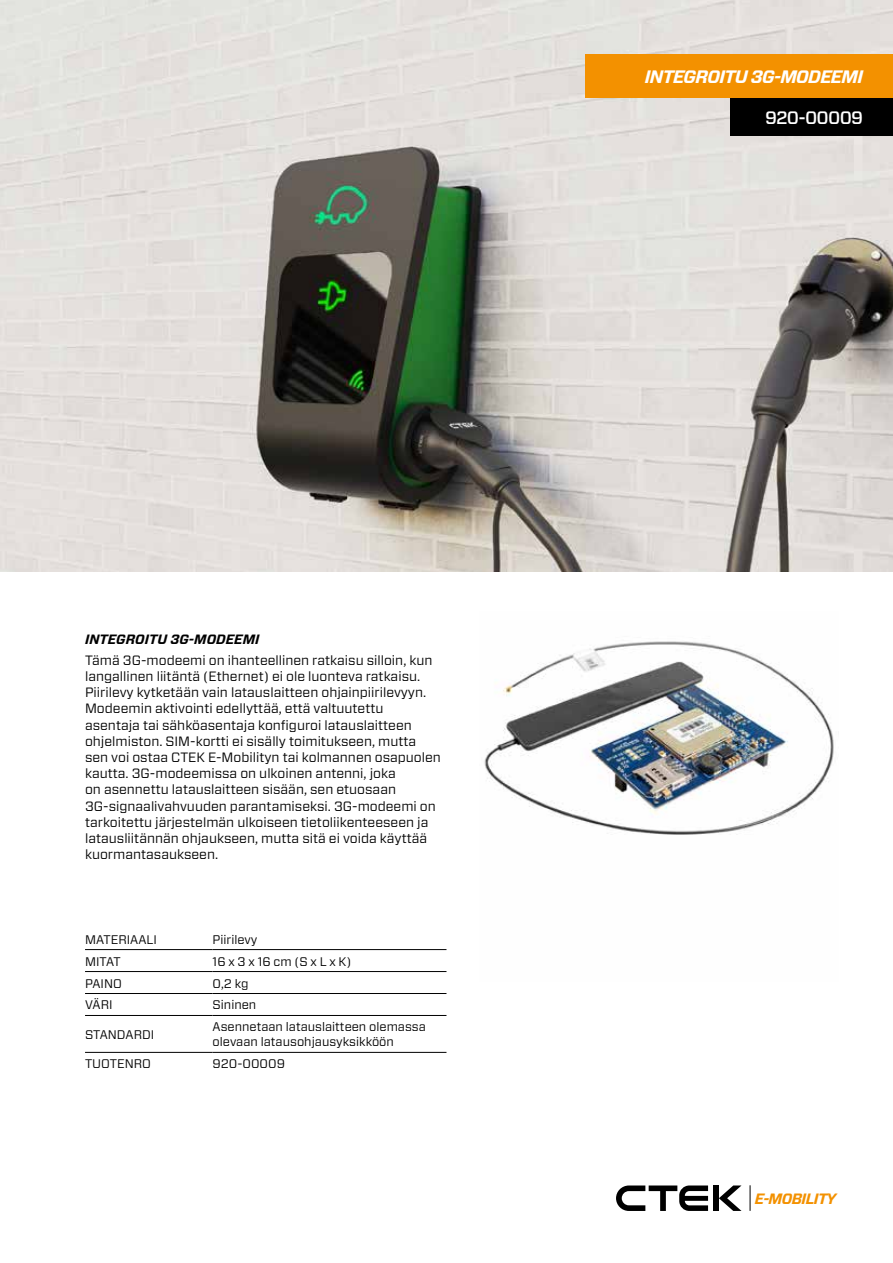
<style>
.page{position:relative;width:893px;height:1263px;background:#fff}
.page>*{position:absolute;margin:0;border:0;box-sizing:border-box;transform-origin:0 0}
.t1{font:italic 700 18px "Forza";letter-spacing:-.04em;color:#fff}
.t2{font:500 18px "Forza";letter-spacing:-.04em;color:#fff}
.t3{font:italic 700 15px "Forza";letter-spacing:-.04em;color:#f39100}
.t4{font:13.5px/16.2px "Forza";color:#000}
.t5{font:italic 700 13.5px "Forza";color:#000}
.t6{font:12.45px/15px "Forza";color:#000}
</style>
<div class="page">
<img style="left:0;top:0;width:893px;height:572px">
<div style="left:713px;top:1185px;width:6px;height:26px;background:#000"></div>
<svg style="left:719px;top:1185px;width:22px;height:26px"></svg>
<svg style="left:616px;top:1185px;width:92px;height:26px"></svg>
<svg style="left:750px;top:1185px;width:1px;height:26px"></svg>
<div style="left:731px;top:97px;width:162px;height:39px;background:#000"></div>
<img style="left:484px;top:641px;width:350px;height:194px">
<div style="left:586px;top:54px;width:307px;height:43px;background:#f39100"></div>
<hr style="left:85px;top:1015px;width:128px;height:1px;background:#000">
<hr style="left:213px;top:1015px;width:233px;height:1px;background:#000">
<hr style="left:85px;top:1052px;width:128px;height:1px;background:#000">
<hr style="left:213px;top:1052px;width:233px;height:1px;background:#000">
<hr style="left:85px;top:971px;width:128px;height:1px;background:#000">
<hr style="left:213px;top:971px;width:233px;height:1px;background:#000">
<hr style="left:85px;top:993px;width:128px;height:1px;background:#000">
<hr style="left:213px;top:993px;width:233px;height:1px;background:#000">
<hr style="left:85px;top:949px;width:128px;height:1px;background:#000">
<hr style="left:213px;top:949px;width:233px;height:1px;background:#000">
<p class="t5" style="left:85px;top:630px;width:176px">INTEGROITU 3G-MODEEMI</p>
<p class="t4" style="left:85px;top:652px;width:357px">Tämä 3G-modeemi on ihanteellinen ratkaisu silloin, kun langallinen liitäntä (Ethernet) ei ole luonteva ratkaisu.<br>Piirilevy kytketään vain latauslaitteen ohjainpiirilevyyn.<br>Modeemin aktivointi edellyttää, että valtuutettu asentaja tai sähköasentaja konfiguroi latauslaitteen ohjelmiston. SIM-kortti ei sisälly toimitukseen, mutta sen voi ostaa CTEK E-Mobilityn tai kolmannen osapuolen kautta. 3G-modeemissa on ulkoinen antenni, joka<br>on asennettu latauslaitteen sisään, sen etuosaan 3G-signaalivahvuuden parantamiseksi. 3G-modeemi on tarkoitettu järjestelmän ulkoiseen tietoliikenteeseen ja latausliitännän ohjaukseen, mutta sitä ei voida käyttää kuormantasaukseen.</p>
<p class="t6" style="left:85px;top:931px;width:73px">MATERIAALI</p>
<p class="t6" style="left:213px;top:931px;width:46px">Piirilevy</p>
<p class="t6" style="left:85px;top:953px;width:37px">MITAT</p>
<p class="t6" style="left:213px;top:953px;width:140px">16 x 3 x 16 cm (S x L x K)</p>
<p class="t6" style="left:85px;top:975px;width:38px">PAINO</p>
<p class="t6" style="left:213px;top:975px;width:37px">0,2 kg</p>
<p class="t6" style="left:85px;top:997px;width:29px">VÄRI</p>
<p class="t6" style="left:213px;top:997px;width:45px">Sininen</p>
<p class="t6" style="left:85px;top:1027px;width:71px">STANDARDI</p>
<p class="t6" style="left:213px;top:1019px;width:215px">Asennetaan latauslaitteen olemassa olevaan latausohjausyksikköön</p>
<p class="t6" style="left:85px;top:1056px;width:68px">TUOTENRO</p>
<p class="t6" style="left:213px;top:1056px;width:74px">920-00009</p>
<h1 class="t1" style="left:645px;top:64px;width:220px">INTEGROITU 3G-MODEEMI</h1>
<h1 class="t2" style="left:765px;top:106px;width:100px">920-00009</h1>
<p class="t3" style="left:755px;top:1188px;width:83px">E-MOBILITY</p>
</div>
